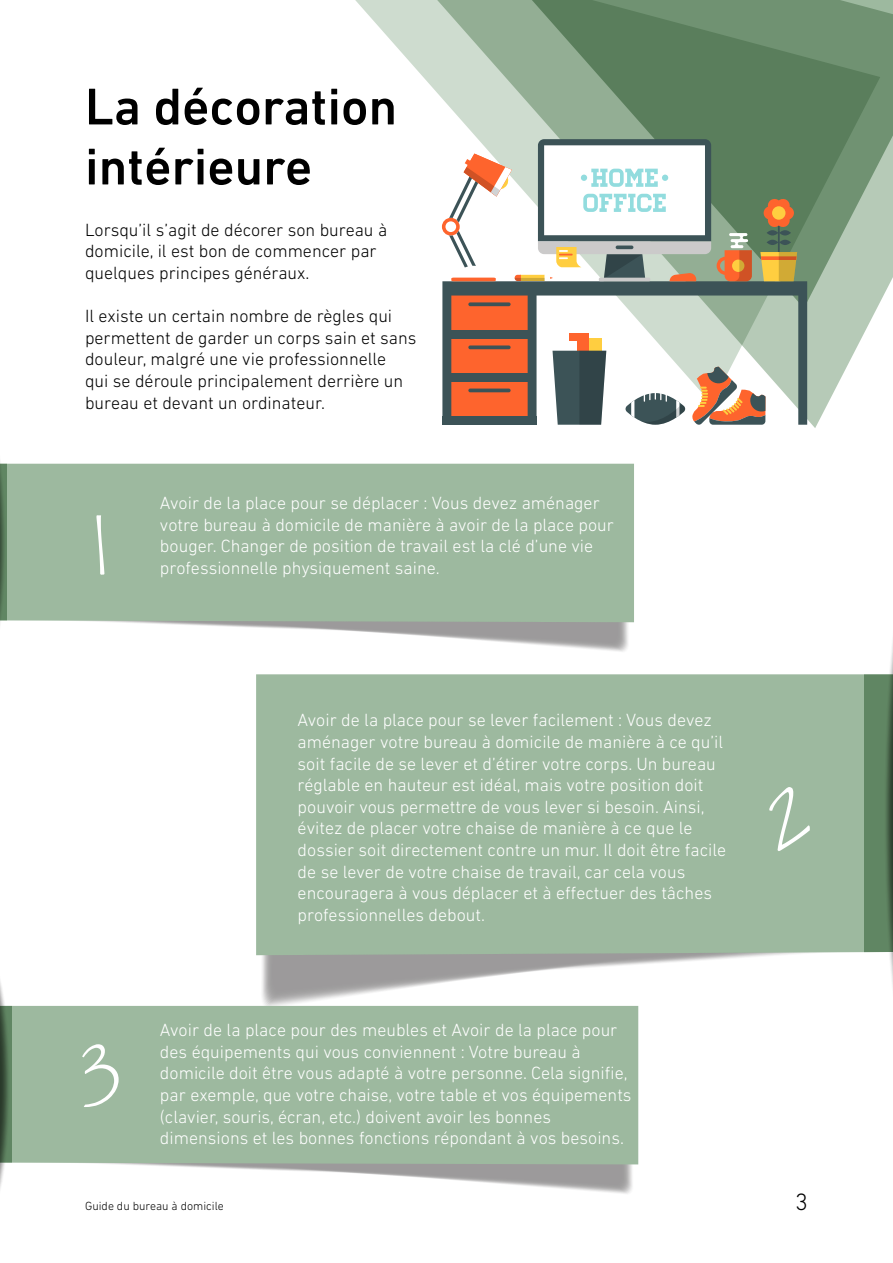
<style>
.page{position:relative;width:893px;height:1263px;background:#fff}
.page>*{position:absolute;margin:0;border:0;box-sizing:border-box;transform-origin:0 0}
.t1{font:105px "Jenna Sue Pro";color:#fff}
.t2{font:500 52.5px/60px "DIN Next LT Pro";color:#000}
.t3{font:300 24px "DIN Next LT Pro";color:#000}
.t4{font:300 18px/21.6px "DIN Next LT Pro";color:#fff}
.t5{font:300 18px/21.6px "DIN Next LT Pro";color:#000}
.t6{font:300 12px "DIN Next LT Pro";color:#000}
</style>
<div class="page">
<svg style="left:355px;top:0;width:522px;height:404px"></svg>
<svg style="left:374px;top:0;width:519px;height:308px"></svg>
<svg style="left:120px;top:622px;width:485px;height:10px;fill:#9c9a9b"></svg>
<div style="left:7px;top:464px;width:627px;height:158px;background:#9db99f"></div>
<svg style="left:0;top:463px;width:7px;height:159px"></svg>
<svg style="left:285px;top:955px;width:488px;height:17px;fill:#9c9a9b"></svg>
<div style="left:256px;top:674px;width:627px;height:281px;background:#9db99f"></div>
<svg style="left:883px;top:642px;width:10px;height:345px"></svg>
<svg style="left:442px;top:281px;width:365px;height:144px"></svg>
<svg style="left:717px;top:233px;width:35px;height:48px;background:#c98e63"></svg>
<div style="left:442px;top:218px;width:18px;height:18px;background:#fe642d;border-radius:50%"></div>
<svg style="left:445px;top:221px;width:11px;height:11px"></svg>
<svg style="left:449px;top:139px;width:262px;height:142px"></svg>
<hr style="left:778px;top:222px;width:2px;height:53px;background:#3c5357">
<div style="left:767px;top:230px;width:11px;height:5px;background:#3c5357;border-radius:50%"></div>
<div style="left:779px;top:230px;width:12px;height:5px;background:#3c5357;border-radius:50%"></div>
<div style="left:767px;top:240px;width:11px;height:5px;background:#3c5357;border-radius:50%"></div>
<div style="left:779px;top:240px;width:12px;height:5px;background:#3c5357;border-radius:50%"></div>
<svg style="left:764px;top:198px;width:30px;height:30px"></svg>
<div style="left:772px;top:206px;width:13px;height:14px;background:#ffce40;border-radius:50%"></div>
<svg style="left:760px;top:252px;width:37px;height:29px"></svg>
<svg style="left:625px;top:366px;width:140px;height:59px"></svg>
<div style="left:583px;top:339px;width:19px;height:28px;background:#ffce40"></div>
<div style="left:570px;top:333px;width:19px;height:28px;background:#fe642d"></div>
<div style="left:557px;top:341px;width:19px;height:28px;background:#fff"></div>
<svg style="left:552px;top:351px;width:54px;height:74px;background:#4b5d61"></svg>
<svg style="left:119px;top:1164px;width:490px;height:10px;fill:#9c9a9b"></svg>
<div style="left:11px;top:1006px;width:627px;height:158px;background:#9db99f"></div>
<svg style="left:0;top:981px;width:11px;height:207px"></svg>
<h2 class="t2" style="left:85px;top:76px;width:314px">La décoration intérieure</h2>
<p class="t5" style="left:85px;top:219px;width:304px">Lorsqu’il s’agit de décorer son bureau à domicile, il est bon de commencer par quelques principes généraux.</p>
<p class="t5" style="left:85px;top:305px;width:333px">Il existe un certain nombre de règles qui permettent de garder un corps sain et sans douleur, malgré une vie professionnelle<br>qui se déroule principalement derrière un bureau et devant un ordinateur.</p>
<h1 class="t1" style="left:86px;top:486px;width:30px">1</h1>
<p class="t4" style="left:160px;top:492px;width:455px">Avoir de la place pour se déplacer : Vous devez aménager votre bureau à domicile de manière à avoir de la place pour bouger. Changer de position de travail est la clé d’une vie professionnelle physiquement saine.</p>
<h1 class="t1" style="left:79px;top:1013px;width:44px">3</h1>
<p class="t4" style="left:298px;top:709px;width:430px">Avoir de la place pour se lever facilement : Vous devez aménager votre bureau à domicile de manière à ce qu’il soit facile de se lever et d’étirer votre corps. Un bureau réglable en hauteur est idéal, mais votre position doit pouvoir vous permettre de vous lever si besoin. Ainsi, évitez de placer votre chaise de manière à ce que le dossier soit directement contre un mur. Il doit être facile de se lever de votre chaise de travail, car cela vous encouragera à vous déplacer et à effectuer des tâches professionnelles debout.</p>
<p class="t4" style="left:160px;top:1019px;width:473px">Avoir de la place pour des meubles et Avoir de la place pour des équipements qui vous conviennent : Votre bureau à domicile doit être vous adapté à votre personne. Cela signifie, par exemple, que votre chaise, votre table et vos équipements (clavier, souris, écran, etc.) doivent avoir les bonnes dimensions et les bonnes fonctions répondant à vos besoins.</p>
<p class="t6" style="left:85px;top:1199px;width:140px">Guide du bureau à domicile</p>
<h1 class="t1" style="left:772px;top:757px;width:45px">2</h1>
<h3 class="t3" style="left:795px;top:1188px;width:14px">3</h3>
</div>
